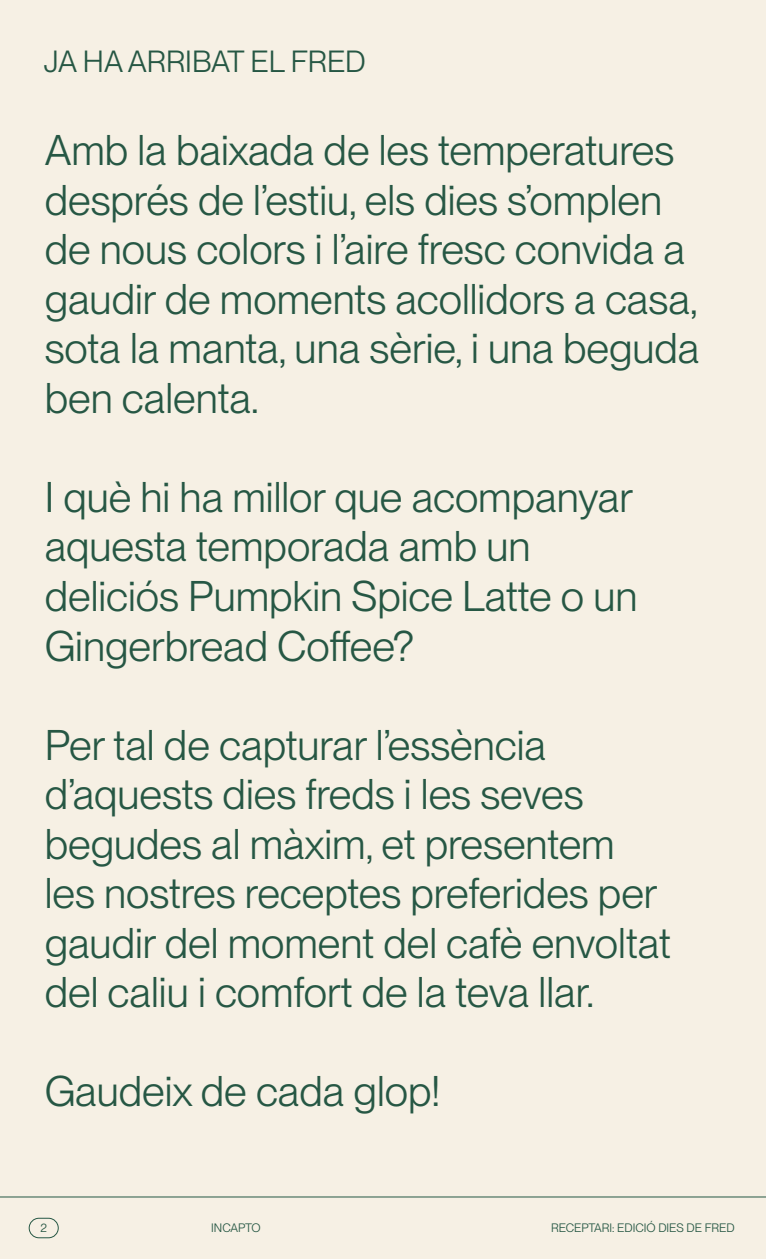
<style>
.page{position:relative;width:766px;height:1259px;background:#fff}
.page>*{position:absolute;margin:0;border:0;box-sizing:border-box;transform-origin:0 0}
.t1{font:42px/49.5px "PP Neue Montreal";color:#265744}
.t2{font:30px "PP Neue Montreal";color:#265744}
.t3{font:12px "PP Neue Montreal";color:#265744}
</style>
<div class="page">
<div style="left:0;top:0;width:765px;height:1259px;background:#f6f0e4"></div>
<div style="left:29px;top:1217px;width:30px;height:21px;border:1px solid #265744;border-radius:10px"></div>
<hr style="left:0;top:1196px;width:765px;height:1px;background:#265744">
<p class="t2" style="left:44px;top:44px;width:323px">JA HA ARRIBAT EL FRED</p>
<p class="t1" style="left:45px;top:125px;width:656px">Amb la baixada de les temperatures després de l’estiu, els dies s’omplen de nous colors i l’aire fresc convida a gaudir de moments acollidors a casa, sota la manta, una sèrie, i una beguda ben calenta.</p>
<p class="t1" style="left:45px;top:472px;width:594px">I què hi ha millor que acompanyar aquesta temporada amb un deliciós Pumpkin Spice Latte o un<br>Gingerbread Coffee?</p>
<p class="t1" style="left:45px;top:720px;width:627px">Per tal de capturar l’essència d’aquests dies freds i les seves begudes al màxim, et presentem les nostres receptes preferides per gaudir del moment del cafè envoltat del caliu i comfort de la teva llar.</p>
<p class="t1" style="left:45px;top:1066px;width:397px">Gaudeix de cada glop!</p>
<p class="t3" style="left:40px;top:1220px;width:8px">2</p>
<p class="t3" style="left:211px;top:1220px;width:51px">INCAPTO</p>
<p class="t3" style="left:551px;top:1220px;width:185px">RECEPTARI: EDICIÓ DIES DE FRED</p>
</div>
